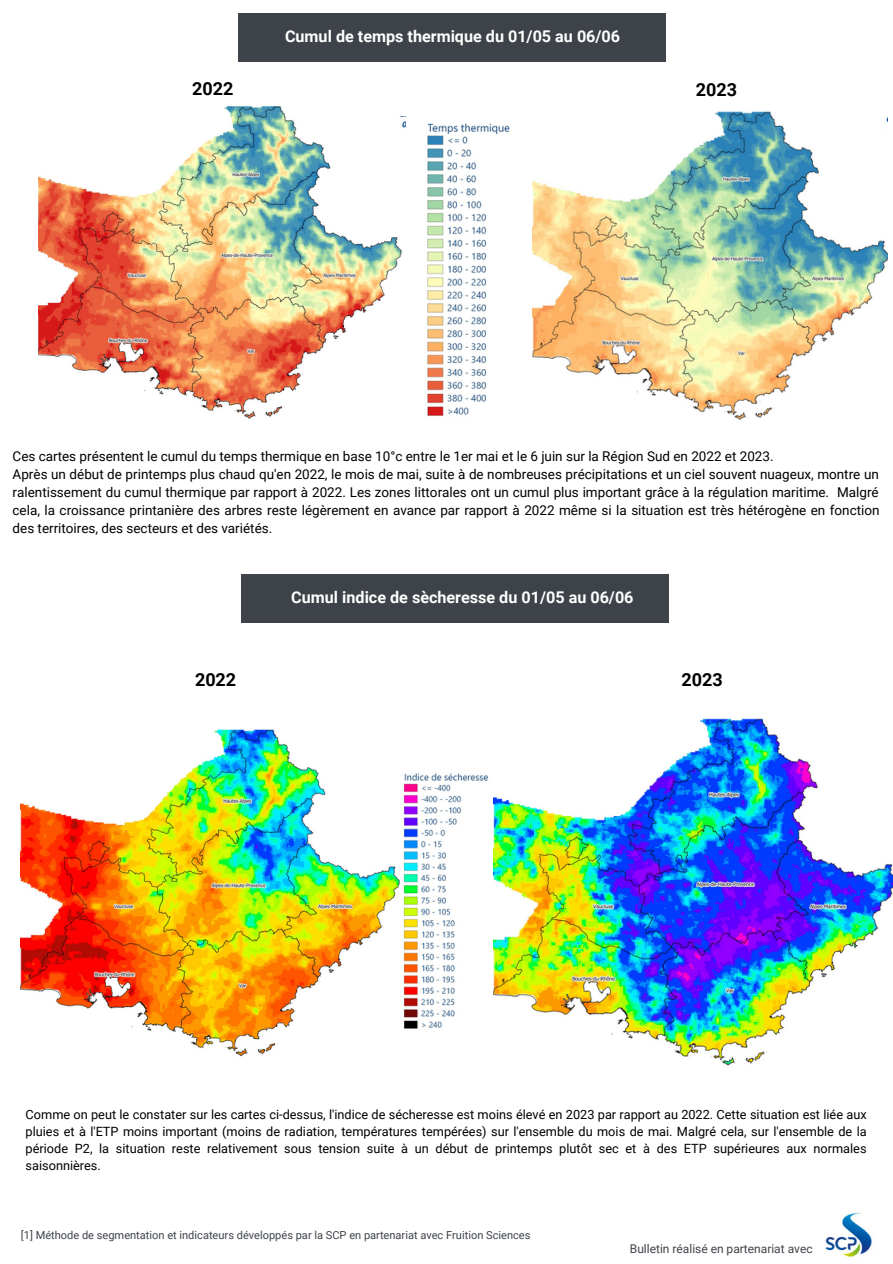
<style>
.page{position:relative;width:893px;height:1264px;background:#fff}
.page>*{position:absolute;margin:0;border:0;box-sizing:border-box;transform-origin:0 0}
.t1{font:700 18px "Roboto";color:#000}
.t2{font:700 16.2px "Roboto";color:#fff}
.t3{font:13.5px/18px "Roboto";color:#000;text-align:justify}
.t4{font:12.75px/17px "Roboto";color:#000;text-align:justify}
.t5{font:12px "Roboto";color:#3e4349}
.t6{font:11.1px "Roboto";color:#3e4349}
</style>
<div class="page">
<div style="left:239px;top:14px;width:427px;height:48px;background:#3e4349"></div>
<img style="left:825px;top:1212px;width:47px;height:46px">
<div style="left:241px;top:574px;width:427px;height:48px;background:#3e4349"></div>
<img style="left:21px;top:729px;width:379px;height:328px">
<img style="left:493px;top:718px;width:399px;height:348px">
<img style="left:403px;top:773px;width:85px;height:256px">
<img style="left:38px;top:106px;width:367px;height:313px">
<img style="left:427px;top:123px;width:83px;height:293px">
<img style="left:532px;top:111px;width:355px;height:309px">
<img style="left:350px;top:106px;width:55px;height:9px">
<p class="t2" style="left:285px;top:27px;width:336px">Cumul de temps thermique du 01/05 au 06/06</p>
<p class="t1" style="left:192px;top:78px;width:43px">2022</p>
<p class="t1" style="left:696px;top:79px;width:43px">2023</p>
<p class="t3" style="left:13px;top:447px;width:762px">Ces cartes présentent le cumul du temps thermique en base 10°c entre le 1er mai et le 6 juin sur la Région Sud en 2022 et 2023.</p>
<p class="t3" style="left:13px;top:465px;width:868px">Après un début de printemps plus chaud qu'en 2022, le mois de mai, suite à de nombreuses précipitations et un ciel souvent nuageux, montre un ralentissement du cumul thermique par rapport à 2022. Les zones littorales ont un cumul plus important grâce à la régulation maritime. Malgré cela, la croissance printanière des arbres reste légèrement en avance par rapport à 2022 même si la situation est très hétérogène en fonction des territoires, des secteurs et des variétés.</p>
<p class="t2" style="left:291px;top:588px;width:344px">Cumul indice de sècheresse du 01/05 au 06/06</p>
<p class="t1" style="left:195px;top:669px;width:43px">2022</p>
<p class="t1" style="left:681px;top:669px;width:43px">2023</p>
<p class="t4" style="left:26px;top:1106px;width:842px">Comme on peut le constater sur les cartes ci-dessus, l'indice de sécheresse est moins élevé en 2023 par rapport au 2022. Cette situation est liée aux pluies et à l'ETP moins important (moins de radiation, températures tempérées) sur l'ensemble du mois de mai. Malgré cela, sur l'ensemble de la période P2, la situation reste relativement sous tension suite à un début de printemps plutôt sec et à des ETP supérieures aux normales saisonnières.</p>
<p class="t6" style="left:21px;top:1228px;width:511px">[1] Méthode de segmentation et indicateurs développés par la SCP en partenariat avec Fruition Sciences</p>
<p class="t5" style="left:630px;top:1241px;width:184px">Bulletin réalisé en partenariat avec</p>
</div>
